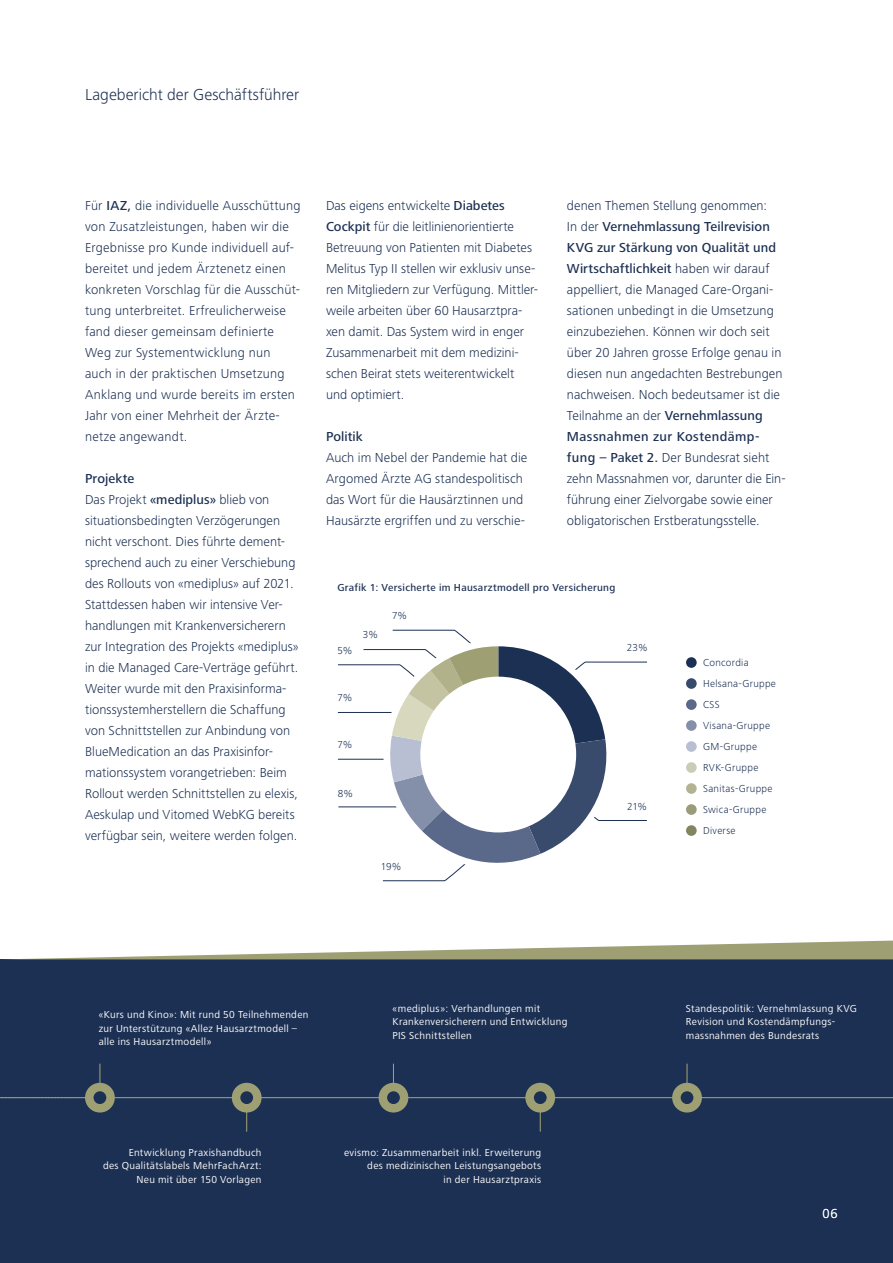
<style>
.page{position:relative;width:893px;height:1263px;background:#fff}
.page>*{position:absolute;margin:0;border:0;box-sizing:border-box;transform-origin:0 0}
.t1{font:300 16.5px "Frutiger Next LT";color:#1c3053}
.t2{font:300 13.5px/21px "Frutiger Next LT";letter-spacing:.005em;color:#1c3053}
.t3{font:500 13.5px "Frutiger Next LT";letter-spacing:.005em;color:#1c3053}
.t4{font:300 13.5px "Frutiger Next LT";color:#fff}
.t5{font:10.5px/13.5px "Frutiger Next LT";letter-spacing:.03em;color:#fff}
.t6{font:300 10.5px/21px "Frutiger Next LT";letter-spacing:.03em;color:#1c3053}
.t7{font:500 10.5px "Frutiger Next LT";letter-spacing:.03em;color:#1c3053}
.s1{font-weight:500}
</style>
<div class="page">
<div style="left:0;top:959px;width:893px;height:304px;background:#1c3053"></div>
<svg style="left:23px;top:940px;width:870px;height:19px"></svg>
<hr style="left:0;top:1097px;width:893px;height:1px;background:#9ea073">
<svg style="left:0;top:1097px;width:84px;height:1px"></svg>
<hr style="left:99px;top:1064px;width:1px;height:34px;background:#9ea073">
<div style="left:85px;top:1083px;width:30px;height:29px;background:#9ea073;border-radius:50%"></div>
<div style="left:94px;top:1091px;width:12px;height:13px;background:#1c3053;border-radius:50%"></div>
<hr style="left:246px;top:1098px;width:1px;height:34px;background:#9ea073">
<div style="left:232px;top:1083px;width:30px;height:29px;background:#9ea073;border-radius:50%"></div>
<div style="left:240px;top:1091px;width:13px;height:13px;background:#1c3053;border-radius:50%"></div>
<hr style="left:393px;top:1064px;width:1px;height:34px;background:#9ea073">
<div style="left:379px;top:1083px;width:29px;height:29px;background:#9ea073;border-radius:50%"></div>
<div style="left:387px;top:1091px;width:13px;height:13px;background:#1c3053;border-radius:50%"></div>
<hr style="left:540px;top:1098px;width:1px;height:34px;background:#9ea073">
<div style="left:525px;top:1083px;width:30px;height:29px;background:#9ea073;border-radius:50%"></div>
<div style="left:534px;top:1091px;width:13px;height:13px;background:#1c3053;border-radius:50%"></div>
<hr style="left:686px;top:1064px;width:2px;height:34px;background:#9ea073">
<div style="left:672px;top:1083px;width:30px;height:29px;background:#9ea073;border-radius:50%"></div>
<div style="left:681px;top:1091px;width:12px;height:13px;background:#1c3053;border-radius:50%"></div>
<div style="left:686px;top:657px;width:11px;height:11px;background:#1c3053;border-radius:50%"></div>
<div style="left:686px;top:678px;width:11px;height:11px;background:#384b6d;border-radius:50%"></div>
<div style="left:686px;top:699px;width:11px;height:11px;background:#5a6989;border-radius:50%"></div>
<div style="left:686px;top:720px;width:11px;height:11px;background:#848faa;border-radius:50%"></div>
<div style="left:686px;top:741px;width:11px;height:11px;background:#b9bfd2;border-radius:50%"></div>
<div style="left:686px;top:762px;width:11px;height:11px;background:#cbccb4;border-radius:50%"></div>
<div style="left:686px;top:783px;width:11px;height:11px;background:#b3b394;border-radius:50%"></div>
<div style="left:686px;top:804px;width:11px;height:11px;background:#9a9b79;border-radius:50%"></div>
<div style="left:686px;top:825px;width:11px;height:11px;background:#838561;border-radius:50%"></div>
<svg style="left:337px;top:629px;width:310px;height:252px"></svg>
<div style="left:420px;top:677px;width:156px;height:155px;background:#fff;border-radius:50%"></div>
<p class="t1" style="left:85px;top:85px;width:216px">Lagebericht der Geschäftsführer</p>
<p class="t2" style="left:85px;top:195px;width:217px">Für <span class="s1">IAZ,</span> die individuelle Ausschüttung von Zusatzleistungen, haben wir die Ergebnisse pro Kunde individuell auf&shy;bereitet und jedem Ärztenetz einen konkreten Vorschlag für die Ausschüt&shy;tung unterbreitet. Erfreulicherweise fand dieser gemeinsam definierte Weg zur Systementwicklung nun auch in der praktischen Umsetzung Anklang und wurde bereits im ersten Jahr von einer Mehrheit der Ärzte&shy;netze angewandt.</p>
<p class="t2" style="left:85px;top:468px;width:215px"><span class="s1">Projekte<br></span>Das Projekt <span class="s1">«mediplus»</span> blieb von situationsbedingten Verzögerungen nicht verschont. Dies führte dement&shy;sprechend auch zu einer Verschiebung des Rollouts von «mediplus» auf 2021.<br>Stattdessen haben wir intensive Ver&shy;handlungen mit Krankenversicherern zur Integration des Projekts «mediplus» in die Managed Care-Verträge geführt.<br>Weiter wurde mit den Praxisinforma&shy;tionssystemherstellern die Schaffung von Schnittstellen zur Anbindung von BlueMedication an das Praxisinfor&shy;mationssystem vorangetrieben: Beim Rollout werden Schnittstellen zu elexis, Aeskulap und Vitomed WebKG bereits verfügbar sein, weitere werden folgen.</p>
<p class="t2" style="left:326px;top:195px;width:214px">Das eigens entwickelte <span class="s1">Diabetes Cockpit</span> für die leitlinienorientierte Betreuung von Patienten mit Diabetes Melitus Typ II stellen wir exklusiv unse&shy;ren Mitgliedern zur Verfügung. Mittler&shy;weile arbeiten über 60 Hausarztpra&shy;xen damit. Das System wird in enger Zusammenarbeit mit dem medizini&shy;schen Beirat stets weiterentwickelt und optimiert.</p>
<p class="t3" style="left:326px;top:429px;width:38px">Politik</p>
<p class="t2" style="left:326px;top:447px;width:203px">Auch im Nebel der Pandemie hat die Argomed Ärzte AG standespolitisch das Wort für die Hausärztinnen und Hausärzte ergriffen und zu verschie-</p>
<p class="t2" style="left:567px;top:195px;width:219px">denen Themen Stellung genommen:<br>In der <span class="s1">Vernehmlassung Teilrevision KVG zur Stärkung von Qualität und Wirtschaftlichkeit</span> haben wir darauf appelliert, die Managed Care-Organi&shy;sationen unbedingt in die Umsetzung einzubeziehen. Können wir doch seit über 20 Jahren grosse Erfolge genau in diesen nun angedachten Bestrebungen nachweisen. Noch bedeutsamer ist die Teilnahme an der <span class="s1">Vernehmlassung Massnahmen zur Kostendämp&shy;fung – Paket 2.</span> Der Bundesrat sieht zehn Massnahmen vor, darunter die Ein&shy;führung einer Zielvorgabe sowie einer obligatorischen Erstberatungsstelle.</p>
<p class="t7" style="left:337px;top:581px;width:280px">Grafik 1: Versicherte im Hausarztmodell pro Versicherung</p>
<p class="t6" style="left:337px;top:640px;width:16px">5%</p>
<p class="t6" style="left:363px;top:624px;width:16px">3%</p>
<p class="t6" style="left:392px;top:605px;width:16px">7%</p>
<p class="t6" style="left:337px;top:687px;width:16px">7%</p>
<p class="t6" style="left:337px;top:734px;width:16px">7%</p>
<p class="t6" style="left:338px;top:782px;width:16px">8%</p>
<p class="t6" style="left:381px;top:856px;width:22px">19%</p>
<p class="t6" style="left:627px;top:637px;width:22px">23%</p>
<p class="t6" style="left:627px;top:796px;width:21px">21%</p>
<p class="t6" style="left:703px;top:652px;width:74px">Concordia<br>Helsana-Gruppe<br>CSS<br>Visana-Gruppe<br>GM-Gruppe<br>RVK-Gruppe<br>Sanitas-Gruppe<br>Swica-Gruppe<br>Diverse</p>
<p class="t5" style="left:99px;top:1008px;width:211px">«Kurs und Kino»: Mit rund 50 Teilnehmenden zur Unterstützung «Allez Hausarztmodell – alle ins Hausarztmodell»</p>
<p class="t5" style="left:392px;top:1001px;width:176px">«mediplus»: Verhandlungen mit<br>Krankenversicherern und Entwicklung<br>PIS Schnittstellen</p>
<p class="t5" style="left:686px;top:1001px;width:172px">Standespolitik: Vernehmlassung KVG<br>Revision und Kostendämpfungs&shy;massnahmen des Bundesrats</p>
<p class="t5" style="left:103px;top:1145px;width:160px;text-align:right">Entwicklung Praxishandbuch<br>des Qualitätslabels MehrFachArzt:<br>Neu mit über 150 Vorlagen</p>
<p class="t5" style="left:344px;top:1145px;width:199px;text-align:right">evismo: Zusammenarbeit inkl. Erweiterung des medizinischen Leistungsangebots<br>in der Hausarztpraxis</p>
<p class="t4" style="left:823px;top:1206px;width:17px">06</p>
</div>
